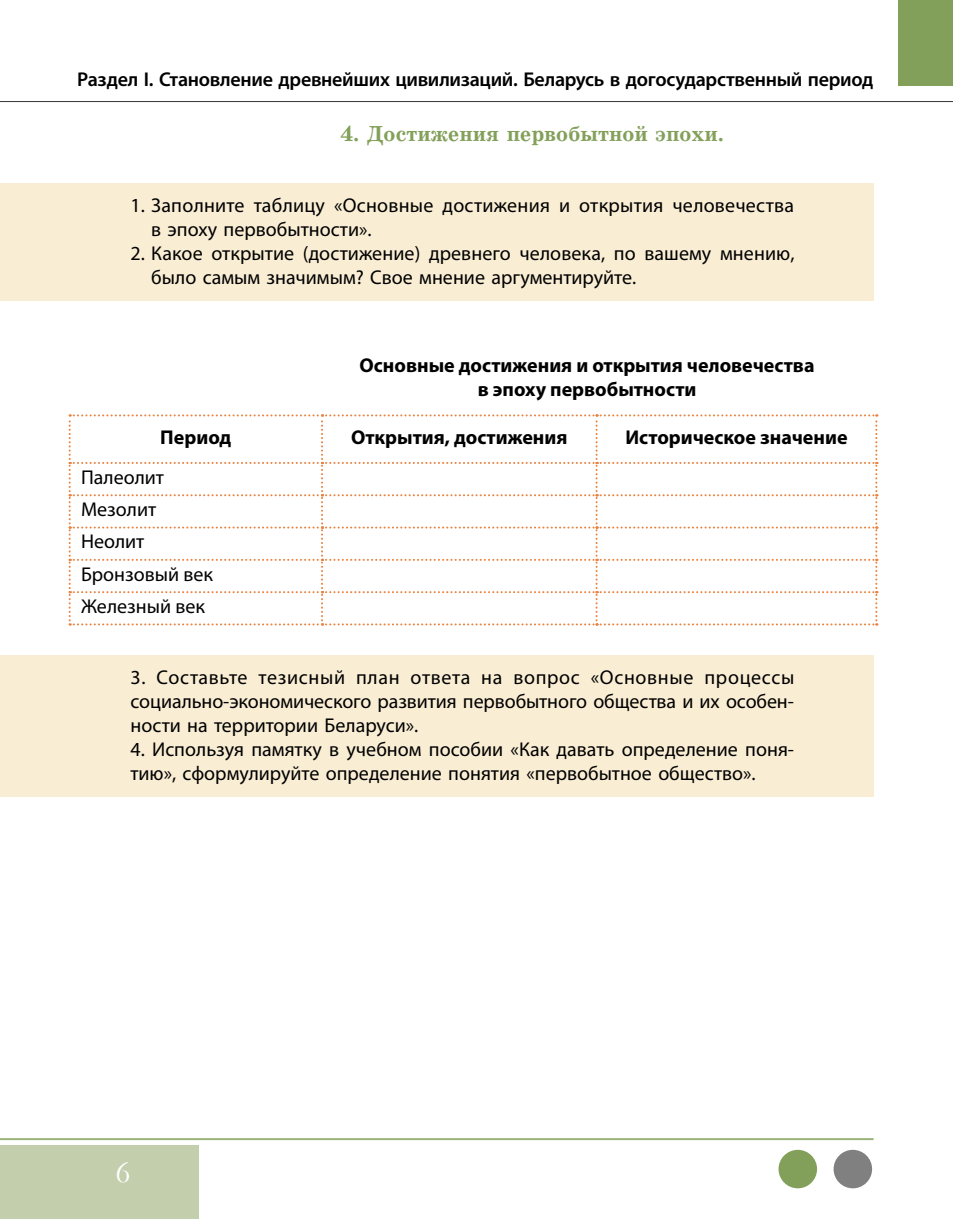
<style>
.page{position:relative;width:953px;height:1219px;background:#fff}
.page>*{position:absolute;margin:0;border:0;box-sizing:border-box;transform-origin:0 0}
.t1{font:32px "Garamond";color:#fff}
.t2{font:700 22px "School Book Web";color:#83a05b}
.t3{font:20px/24px "Myriad Pro";color:#000}
.t4{font:700 20px/24px "Myriad Pro";color:#000;text-align:center}
.t5{font:600 20px "Myriad Pro";letter-spacing:-.015em;color:#000}
</style>
<div class="page">
<hr style="left:0;top:101px;width:952px;height:1px;background:#000">
<hr style="left:0;top:1138px;width:873px;height:2px;background:#83a05b">
<div style="left:898px;top:0;width:54px;height:86px;background:#83a05b"></div>
<div style="left:0;top:1145px;width:198px;height:74px;background:#c3ceac"></div>
<div style="left:778px;top:1150px;width:39px;height:38px;background:#83a05b;border-radius:50%"></div>
<div style="left:833px;top:1150px;width:39px;height:38px;background:#808080;border-radius:50%"></div>
<div style="left:0;top:183px;width:873px;height:69px;background:#f9edd4"></div>
<div style="left:0;top:231px;width:873px;height:69px;background:#f9edd4"></div>
<svg style="left:69px;top:414px;width:808px;height:211px"></svg>
<div style="left:0;top:655px;width:873px;height:93px;background:#f9edd4"></div>
<div style="left:0;top:727px;width:873px;height:69px;background:#f9edd4"></div>
<p class="t5" style="left:77px;top:67px;width:797px">Раздел I. Становление древнейших цивилизаций. Беларусь в догосударственный период</p>
<p class="t2" style="left:340px;top:120px;width:385px">4. Достижения первобытной эпохи.</p>
<p class="t3" style="left:151px;top:193px;width:644px;text-indent:-21px">1. Заполните таблицу «Основные достижения и открытия человечества в эпоху первобытности».</p>
<p class="t3" style="left:151px;top:241px;width:644px;text-indent:-21px">2. Какое открытие (достижение) древнего человека, по вашему мнению, было самым значимым? Свое мнение аргументируйте.</p>
<p class="t4" style="left:359px;top:352px;width:456px">Основные достижения и открытия человечества в эпоху первобытности</p>
<p class="t4" style="left:160px;top:424px;width:73px">Период</p>
<p class="t4" style="left:351px;top:424px;width:218px">Открытия, достижения</p>
<p class="t4" style="left:625px;top:424px;width:224px">Историческое значение</p>
<p class="t3" style="left:81px;top:461px;width:134px;line-height:32.2px">Палеолит<br>Мезолит<br>Неолит<br>Бронзовый век<br>Железный век</p>
<p class="t3" style="left:130px;top:665px;width:665px;text-align:justify">3. Составьте тезисный план ответа на вопрос «Основные процессы социально-экономического развития первобытного общества и их особен&shy;ности на территории Беларуси».</p>
<p class="t3" style="left:130px;top:737px;width:665px">4. Используя памятку в учебном пособии «Как давать определение поня&shy;тию», сформулируйте определение понятия «первобытное общество».</p>
<h1 class="t1" style="left:115px;top:1150px;width:17px">6</h1>
</div>
